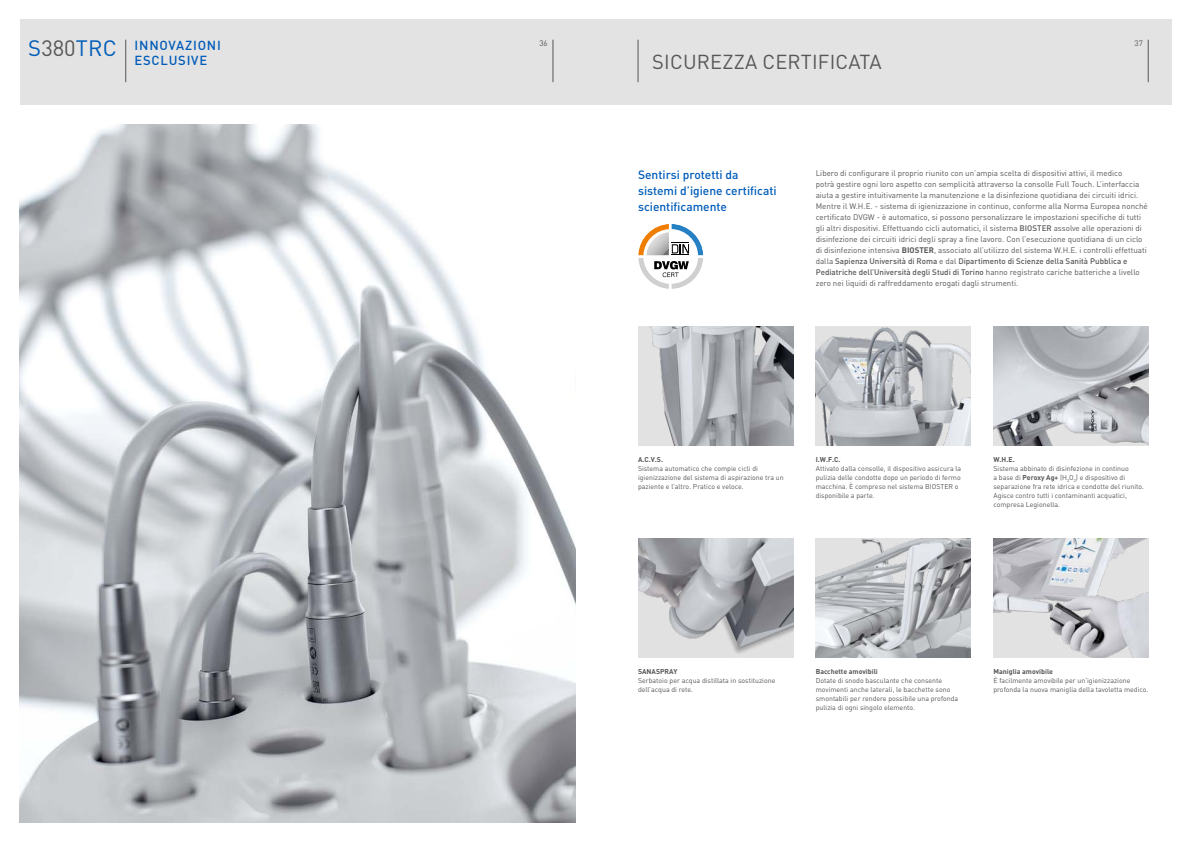
<style>
.page{position:relative;width:1191px;height:842px;background:#fff}
.page>*{position:absolute;margin:0;border:0;box-sizing:border-box;transform-origin:0 0}
.t1{font:22px "DIN Pro";letter-spacing:.005em;color:#005cb9}
._01_titolo{font:20px "DIN Pro";letter-spacing:.01em;color:#575756}
.t2{font:500 13px "DIN Pro";letter-spacing:.06em;color:#005cb9}
._02_sottotitolo{font:500 12px/16px "DIN Pro";color:#005cb9}
._03_corpo_testo{font:8px/11px "DIN Pro";color:#575756}
._05_corpo_testo_box{font:7px/9px "DIN Pro";color:#575756}
._04_titolo_box{font:700 7px "DIN Pro";color:#575756}
.s1{color:#575756}
.s2{font-weight:500}
.s3{font-weight:700}
</style>
<div class="page">
<div style="left:20px;top:20px;width:1151px;height:85px;background:#e3e3e3"></div>
<hr style="left:125px;top:40px;width:1px;height:42px;background:#575756">
<hr style="left:553px;top:40px;width:1px;height:42px;background:#575756">
<hr style="left:1148px;top:40px;width:1px;height:42px;background:#575756">
<hr style="left:638px;top:40px;width:1px;height:42px;background:#575756">
<img style="left:20px;top:125px;width:555px;height:697px">
<img style="left:638px;top:326px;width:155px;height:119px">
<img style="left:993px;top:326px;width:155px;height:119px">
<img style="left:815px;top:326px;width:155px;height:119px">
<img style="left:638px;top:539px;width:155px;height:119px">
<svg style="left:638px;top:224px;width:65px;height:65px"></svg>
<img style="left:815px;top:539px;width:155px;height:119px">
<img style="left:993px;top:539px;width:155px;height:119px">
<h1 class="t1" style="left:28px;top:33px;width:90px">S<span class="s1">380</span>TRC</h1>
<p class="_03_corpo_testo" style="left:539px;top:37px;width:10px">36</p>
<p class="_03_corpo_testo" style="left:1134px;top:37px;width:10px">37</p>
<p class="t2" style="left:135px;top:36px;width:88px">INNOVAZIONI</p>
<p class="t2" style="left:135px;top:52px;width:74px">ESCLUSIVE</p>
<p class="_01_titolo" style="left:652px;top:48px;width:231px">SICUREZZA CERTIFICATA</p>
<p class="_02_sottotitolo" style="left:638px;top:166px;width:140px">Sentirsi protetti da sistemi d’igiene certificati scientificamente</p>
<p class="_03_corpo_testo" style="left:815px;top:167px;width:334px">Libero di configurare il proprio riunito con un’ampia scelta di dispositivi attivi, il medico<br>potrà gestire ogni loro aspetto con semplicità attraverso la consolle Full Touch. L’interfaccia aiuta a gestire intuitivamente la manutenzione e la disinfezione quotidiana dei circuiti idrici.<br>Mentre il W.H.E. - sistema di igienizzazione in continuo, conforme alla Norma Europea nonché certificato DVGW - è automatico, si possono personalizzare le impostazioni specifiche di tutti gli altri dispositivi. Effettuando cicli automatici, il sistema <span class="s2">BIOSTER</span> assolve alle operazioni di disinfezione dei circuiti idrici degli spray a fine lavoro. Con l’esecuzione quotidiana di un ciclo di disinfezione intensiva <span class="s3">BIOSTER</span>, associato all’utilizzo del sistema W.H.E. i controlli effettuati dalla <span class="s2">Sapienza Università di Roma</span> e dal <span class="s2">Dipartimento di Scienze della Sanità Pubblica e Pediatriche dell’Università degli Studi di Torino</span> hanno registrato cariche batteriche a livello zero nei liquidi di raffreddamento erogati dagli strumenti.</p>
<p class="_04_titolo_box" style="left:638px;top:454px;width:26px">A.C.V.S.</p>
<p class="_05_corpo_testo_box" style="left:638px;top:463px;width:147px">Sistema automatico che compie cicli di igienizzazione del sistema di aspirazione tra un paziente e l’altro. Pratico e veloce.</p>
<p class="_04_titolo_box" style="left:815px;top:454px;width:26px">I.W.F.C.</p>
<p class="_05_corpo_testo_box" style="left:815px;top:463px;width:147px">Attivato dalla consolle, il dispositivo assicura la pulizia delle condotte dopo un periodo di fermo macchina. È compreso nel sistema BIOSTER o disponibile a parte.</p>
<p class="_04_titolo_box" style="left:993px;top:454px;width:23px">W.H.E.</p>
<p class="_05_corpo_testo_box" style="left:993px;top:463px;width:152px">Sistema abbinato di disinfezione in continuo<br>a base di <span class="s3">Peroxy Ag+</span> (H<sub>2</sub>O<sub>2</sub>) e dispositivo di separazione fra rete idrica e condotte del riunito.<br>Agisce contro tutti i contaminanti acquatici, compresa Legionella.</p>
<p class="_04_titolo_box" style="left:638px;top:667px;width:41px">SANASPRAY</p>
<p class="_05_corpo_testo_box" style="left:638px;top:676px;width:139px">Serbatoio per acqua distillata in sostituzione dell’acqua di rete.</p>
<p class="_04_titolo_box" style="left:815px;top:667px;width:64px">Bacchette amovibili</p>
<p class="_05_corpo_testo_box" style="left:815px;top:676px;width:144px">Dotate di snodo basculante che consente movimenti anche laterali, le bacchette sono smontabili per rendere possibile una profonda pulizia di ogni singolo elemento.</p>
<p class="_04_titolo_box" style="left:993px;top:667px;width:61px">Maniglia amovibile</p>
<p class="_05_corpo_testo_box" style="left:993px;top:676px;width:156px">È facilmente amovibile per un’igienizzazione profonda la nuova maniglia della tavoletta medico.</p>
</div>
